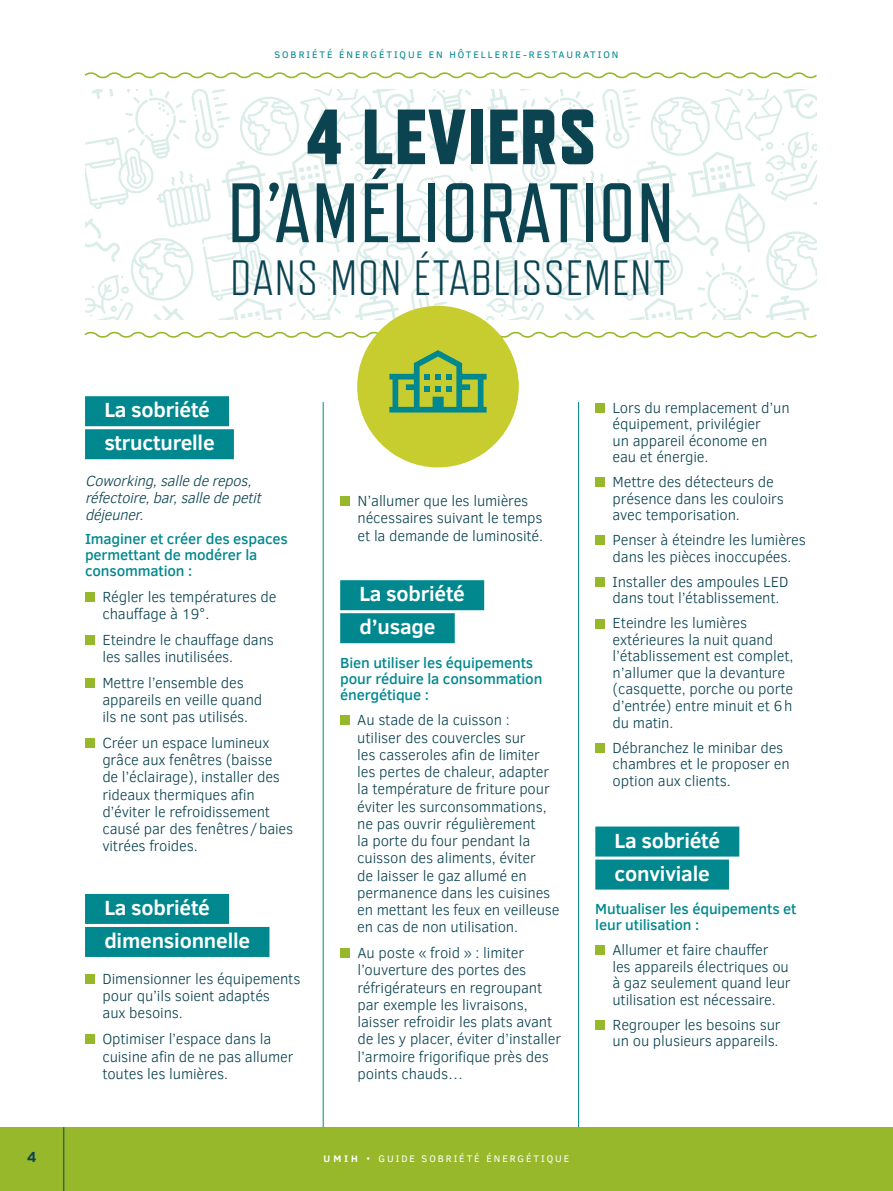
<style>
.page{position:relative;width:893px;height:1191px;background:#fff}
.page>*{position:absolute;margin:0;border:0;box-sizing:border-box;transform-origin:0 0}
.t1{font:84px "Refrigerator Deluxe";letter-spacing:.02em;color:#0b4351}
.t2{font:800 78px "Refrigerator Deluxe";letter-spacing:.02em;color:#0b4351}
.t3{font:300 49.5px "Refrigerator Deluxe";letter-spacing:.025em;color:#0b4351}
.t4{font:700 21px/33px "Clear Sans";letter-spacing:-.01em;color:#fff}
.t5{font:300 15px/17.2px "Clear Sans";letter-spacing:-.01em;color:#0b4351}
.t6{font:500 15px/15.8px "Clear Sans";letter-spacing:-.01em;color:#00888e}
.t7{font:italic 300 15px/17.2px "Clear Sans";color:#0b4351}
.t8{font:700 15px "Clear Sans";color:#0b4351}
.t9{font:9.75px "Clear Sans";letter-spacing:.2em;color:#00888e}
.t10{font:9.75px "Clear Sans";letter-spacing:.2em;color:#fff}
.s1{font-weight:700}
</style>
<div class="page">
<svg style="left:85px;top:89px;width:731px;height:230px"></svg>
<div style="left:0;top:1127px;width:893px;height:64px;background:#97b82a"></div>
<svg style="left:84px;top:329px;width:733px;height:9px"></svg>
<svg style="left:84px;top:72px;width:733px;height:7px"></svg>
<div style="left:85px;top:396px;width:144px;height:30px;background:#00888e"></div>
<div style="left:85px;top:429px;width:149px;height:30px;background:#00888e"></div>
<div style="left:85px;top:894px;width:144px;height:30px;background:#00888e"></div>
<div style="left:85px;top:927px;width:184px;height:30px;background:#00888e"></div>
<div style="left:85px;top:591px;width:10px;height:10px;background:#97b82a"></div>
<div style="left:85px;top:634px;width:10px;height:10px;background:#97b82a"></div>
<div style="left:85px;top:677px;width:10px;height:10px;background:#97b82a"></div>
<div style="left:85px;top:738px;width:10px;height:10px;background:#97b82a"></div>
<div style="left:85px;top:974px;width:10px;height:10px;background:#97b82a"></div>
<div style="left:85px;top:1034px;width:10px;height:10px;background:#97b82a"></div>
<div style="left:340px;top:580px;width:144px;height:30px;background:#00888e"></div>
<div style="left:340px;top:613px;width:115px;height:30px;background:#00888e"></div>
<div style="left:340px;top:496px;width:10px;height:10px;background:#97b82a"></div>
<div style="left:340px;top:715px;width:10px;height:10px;background:#97b82a"></div>
<div style="left:340px;top:948px;width:10px;height:10px;background:#97b82a"></div>
<div style="left:595px;top:826px;width:144px;height:30px;background:#00888e"></div>
<div style="left:595px;top:859px;width:134px;height:30px;background:#00888e"></div>
<div style="left:595px;top:403px;width:10px;height:10px;background:#97b82a"></div>
<div style="left:595px;top:477px;width:10px;height:10px;background:#97b82a"></div>
<div style="left:595px;top:535px;width:10px;height:10px;background:#97b82a"></div>
<div style="left:595px;top:577px;width:10px;height:10px;background:#97b82a"></div>
<div style="left:595px;top:618px;width:10px;height:10px;background:#97b82a"></div>
<div style="left:595px;top:742px;width:10px;height:10px;background:#97b82a"></div>
<div style="left:595px;top:945px;width:10px;height:10px;background:#97b82a"></div>
<div style="left:595px;top:1019px;width:10px;height:10px;background:#97b82a"></div>
<div style="left:357px;top:306px;width:162px;height:161px;background:#c7cd2e;border-radius:50%"></div>
<hr style="left:323px;top:402px;width:1px;height:725px;background:#00888e">
<hr style="left:578px;top:402px;width:1px;height:725px;background:#00888e">
<svg style="left:389px;top:350px;width:98px;height:62px"></svg>
<hr style="left:64px;top:1127px;width:1px;height:64px;background:#0b4351">
<p class="t9" style="left:274px;top:48px;width:346px">SOBRIÉTÉ ÉNERGÉTIQUE EN HÔTELLERIE-RESTAURATION</p>
<h2 class="t2" style="left:305px;top:91px;width:292px">4 LEVIERS</h2>
<h1 class="t1" style="left:228px;top:167px;width:447px">D’AMÉLIORATION</h1>
<h3 class="t3" style="left:230px;top:251px;width:442px">DANS MON ÉTABLISSEMENT</h3>
<h3 class="t4" style="left:104px;top:392px;width:112px">La sobriété structurelle</h3>
<p class="t7" style="left:85px;top:471px;width:182px">Coworking,sallederepos, réfectoire,bar,salledepetit déjeuner.</p>
<p class="t6" style="left:85px;top:531px;width:204px">Imaginer et créer des espaces permettant de modérer la consommation :</p>
<p class="t5" style="left:102px;top:587px;width:175px">Régler les températures de chauffage à 19°.</p>
<p class="t5" style="left:102px;top:630px;width:173px">Eteindre le chauffage dans les salles inutilisées.</p>
<p class="t5" style="left:102px;top:673px;width:161px">Mettre l’ensemble des appareils en veille quand ils ne sont pas utilisés.</p>
<p class="t5" style="left:102px;top:734px;width:192px">Créer un espace lumineux grâce aux fenêtres (baisse<br>de l’éclairage), installer des rideaux thermiques afin d’éviter le refroidissement causé par des fenêtres/baies vitrées froides.</p>
<h3 class="t4" style="left:104px;top:890px;width:147px">La sobriété dimensionnelle</h3>
<p class="t5" style="left:103px;top:970px;width:199px">Dimensionner les équipements pour qu’ils soient adaptés<br>aux besoins.</p>
<p class="t5" style="left:102px;top:1030px;width:193px">Optimiser l’espace dans la cuisine afin de ne pas allumer toutes les lumières.</p>
<p class="t5" style="left:357px;top:492px;width:187px">N’allumer que les lumières nécessaires suivant le temps et la demande de luminosité.</p>
<h3 class="t4" style="left:359px;top:576px;width:107px">La sobriété d’usage</h3>
<p class="t6" style="left:340px;top:654px;width:204px">Bien utiliser les équipements pour réduire la consommation énergétique :</p>
<p class="t5" style="left:357px;top:711px;width:204px">Au stade de la cuisson :<br>utiliser des couvercles sur<br>les casseroles afin de limiter les pertes de chaleur, adapter la température de friture pour éviter les surconsommations, ne pas ouvrir régulièrement<br>la porte du four pendant la cuisson des aliments, éviter<br>de laisser le gaz allumé en permanence dans les cuisines en mettant les feux en veilleuse en cas de non utilisation.</p>
<p class="t5" style="left:357px;top:944px;width:205px">Au poste « froid » : limiter l’ouverture des portes des réfrigérateurs en regroupant par exemple les livraisons, laisser refroidir les plats avant de les y placer, éviter d’installer l’armoire frigorifique près des points chauds…</p>
<p class="t5" style="left:613px;top:399px;width:178px;line-height:16.5px">Lors du remplacement d’un équipement, privilégier<br>un appareil économe en eau et énergie.</p>
<p class="t5" style="left:613px;top:474px;width:173px;line-height:16.5px">Mettre des détecteurs de présence dans les couloirs avec temporisation.</p>
<p class="t5" style="left:613px;top:532px;width:195px;line-height:16.5px">Penser à éteindre les lumières dans les pièces inoccupées.</p>
<p class="t5" style="left:613px;top:573px;width:177px;line-height:16.5px">Installer des ampoules LED dans tout l’établissement.</p>
<p class="t5" style="left:613px;top:615px;width:182px;line-height:16.5px">Eteindre les lumières extérieures la nuit quand l’établissement est complet, n’allumer que la devanture (casquette, porche ou porte d’entrée) entre minuit et 6h du matin.</p>
<p class="t5" style="left:613px;top:739px;width:179px;line-height:16.8px">Débranchez le minibar des chambres et le proposer en option aux clients.</p>
<h3 class="t4" style="left:615px;top:823px;width:107px">La sobriété conviviale</h3>
<p class="t6" style="left:595px;top:901px;width:203px">Mutualiser les équipements et leur utilisation :</p>
<p class="t5" style="left:612px;top:941px;width:180px;line-height:16.5px">Allumer et faire chauffer<br>les appareils électriques ou à gaz seulement quand leur utilisation est nécessaire.</p>
<p class="t5" style="left:613px;top:1016px;width:170px;line-height:16.5px">Regrouper les besoins sur un ou plusieurs appareils.</p>
<p class="t8" style="left:27px;top:1145px;width:11px">4</p>
<p class="t10" style="left:324px;top:1152px;width:247px"><span class="s1">UMIH</span> • GUIDE SOBRIÉTÉ ÉNERGÉTIQUE</p>
</div>
